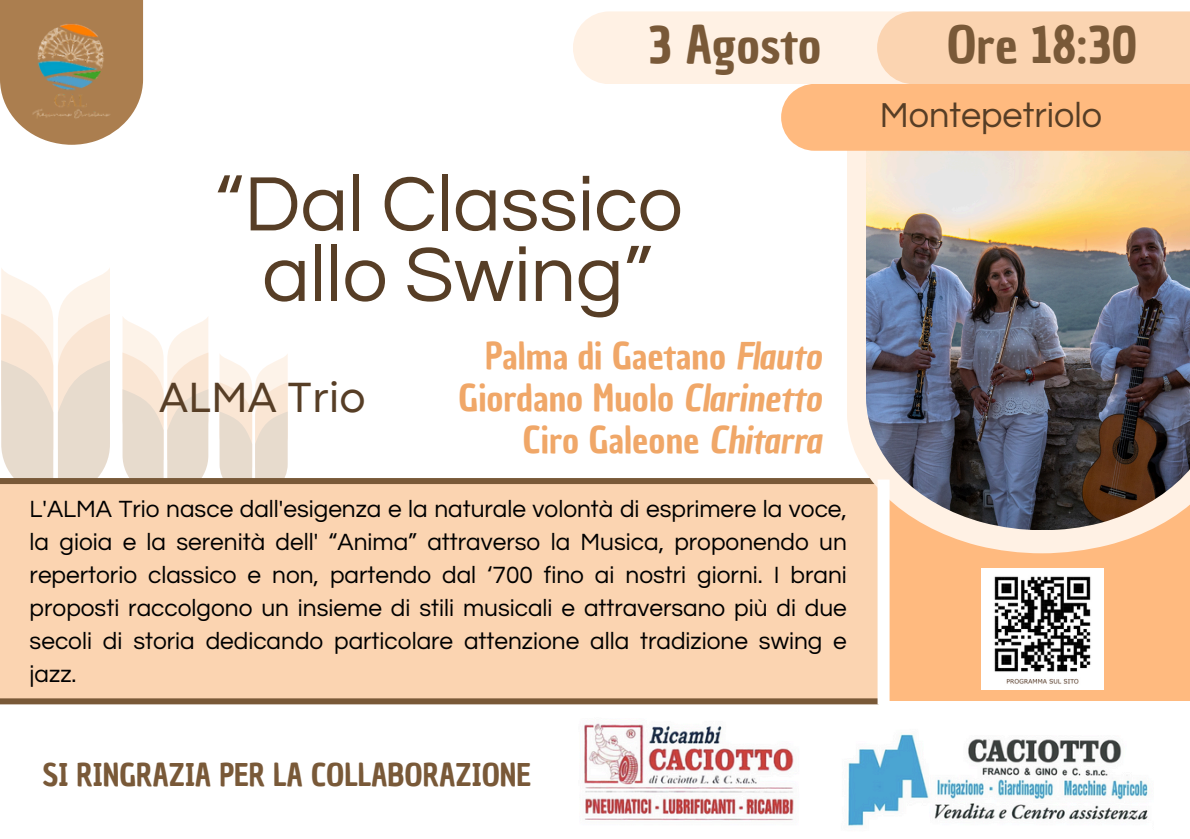
<style>
.page{position:relative;width:1190px;height:839px;background:#fff}
.page>*{position:absolute;margin:0;border:0;box-sizing:border-box;transform-origin:0 0}
.t1{font:80px/70.4px "Questrial";color:#573e26;text-align:center}
.t2{font:50px "Chau Philomene One";color:#795938}
.t3{font:44px "Codec Pro";color:#573e26}
.t4{font:36px/42px "Chau Philomene One";color:#f0a768;text-align:right}
.t5{font:36px "Questrial";color:#573e26}
.t6{font:30.6px "Chau Philomene One";color:#795938}
.t7{font:24.4px/33px "Questrial";color:#000;text-align:justify}
.s1{font-style:italic}
</style>
<div class="page">
<svg style="left:123px;top:317px;width:85px;height:161px;background:#f2e6da"></svg>
<svg style="left:220px;top:354px;width:68px;height:124px;background:#f3e7db"></svg>
<svg style="left:1px;top:268px;width:109px;height:210px;background:#f2e7da"></svg>
<div style="left:0;top:479px;width:1190px;height:222px;background:#ffba7f"></div>
<div style="left:0;top:482px;width:884px;height:222px;background:#fbd4b1"></div>
<div style="left:0;top:478px;width:956px;height:6px;background:#795938"></div>
<svg style="left:847px;top:151px;width:305px;height:402px;fill:#fff1e4"></svg>
<img style="left:866px;top:151px;width:324px;height:378px">
<div style="left:573px;top:11px;width:367px;height:73px;background:#fff1e4;border-radius:36px"></div>
<svg style="left:781px;top:11px;width:409px;height:140px;background:#fdcca1"></svg>
<div style="left:0;top:698px;width:879px;height:6px;background:#795938"></div>
<div style="left:878px;top:479px;width:12px;height:225px;background:#fff"></div>
<img style="left:584px;top:723px;width:566px;height:103px">
<img style="left:982px;top:568px;width:121px;height:121px">
<svg style="left:0;top:0;width:143px;height:145px"></svg>
<img style="left:11px;top:11px;width:120px;height:120px">
<h2 class="t2" style="left:648px;top:11px;width:175px">3 Agosto</h2>
<h4 class="t2" style="left:947px;top:11px;width:192px">Ore 18:30</h4>
<h1 class="t1" style="left:215px;top:171px;width:470px">“Dal Classico allo Swing”</h1>
<h4 class="t4" style="left:459px;top:336px;width:365px">Palma di Gaetano <span class="s1">Flauto<br></span>Giordano Muolo <span class="s1">Clarinetto<br></span>Ciro Galeone <span class="s1">Chitarra</span></h4>
<h3 class="t3" style="left:159px;top:382px;width:208px">ALMA Trio</h3>
<p class="t7" style="left:30px;top:493px;width:819px">L'ALMA Trio nasce dall'esigenza e la naturale volontà di esprimere la voce, la gioia e la serenità dell' “Anima” attraverso la Musica, proponendo un repertorio classico e non, partendo dal ‘700 fino ai nostri giorni. I brani proposti raccolgono un insieme di stili musicali e attraversano più di due secoli di storia dedicando particolare attenzione alla tradizione swing e jazz.</p>
<p class="t6" style="left:43px;top:754px;width:490px">SI RINGRAZIA PER LA COLLABORAZIONE</p>
<p class="t5" style="left:880px;top:97px;width:224px">Montepetriolo</p>
</div>
